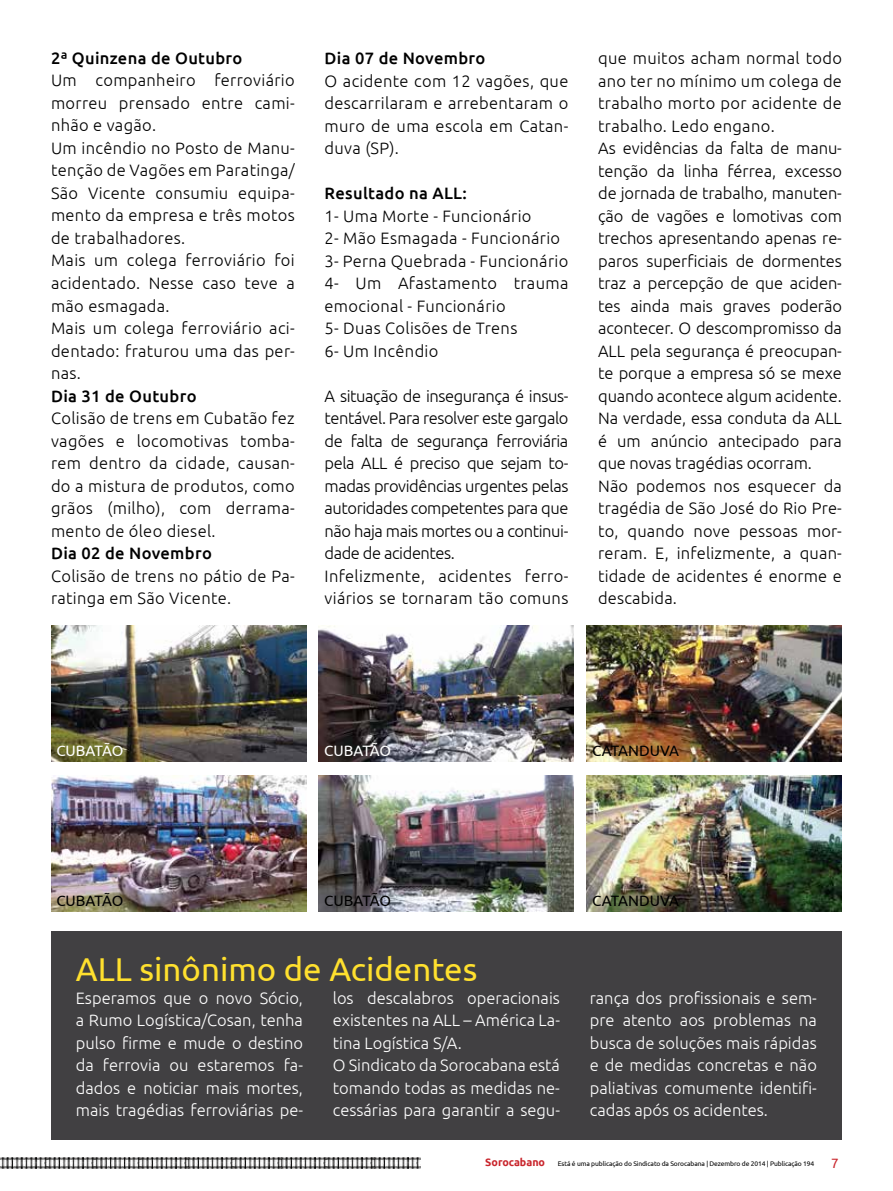
<style>
.page{position:relative;width:893px;height:1191px;background:#fff}
.page>*{position:absolute;margin:0;border:0;box-sizing:border-box;transform-origin:0 0}
.t1{font:33px "Ubuntu";color:#ffe02e}
.t2{font:300 16.5px/22.5px "Ubuntu";letter-spacing:.01em;color:#000}
.t3{font:300 16.5px/22.5px "Ubuntu";color:#fff;text-align:justify}
.t4{font:300 16.5px/22.5px "Ubuntu";letter-spacing:-.025em;color:#000}
.t5{font:500 16.5px "Ubuntu";letter-spacing:.02em;color:#000}
.t6{font:15px "Ubuntu";color:#000}
.t7{font:15px "Ubuntu";letter-spacing:-.02em;color:#fff}
.t8{font:6.75px "Ubuntu";letter-spacing:-.015em;color:#000}
.s1{font-weight:700;font-size:10.65px;color:#c9252c}
.s2{font-size:13.5px;color:#c9252c}
</style>
<div class="page">
<img style="left:0;top:1157px;width:47px;height:12px">
<img style="left:374px;top:1157px;width:47px;height:12px">
<img style="left:188px;top:1157px;width:45px;height:12px">
<img style="left:95px;top:1157px;width:45px;height:12px">
<img style="left:281px;top:1157px;width:45px;height:12px">
<img style="left:47px;top:1157px;width:48px;height:12px">
<img style="left:233px;top:1157px;width:48px;height:12px">
<img style="left:140px;top:1157px;width:48px;height:12px">
<img style="left:326px;top:1157px;width:48px;height:12px">
<img style="left:319px;top:775px;width:255px;height:136px">
<img style="left:587px;top:625px;width:255px;height:136px">
<div style="left:51px;top:931px;width:791px;height:209px;background:#414042"></div>
<img style="left:51px;top:625px;width:255px;height:136px">
<img style="left:319px;top:625px;width:255px;height:136px">
<img style="left:51px;top:775px;width:255px;height:136px">
<img style="left:587px;top:775px;width:255px;height:136px">
<p class="t5" style="left:51px;top:48px;width:193px">2ª Quinzena de Outubro</p>
<p class="t2" style="left:51px;top:69px;width:245px">U m companheiro ferroviário morreu prensado entre cami&shy;nhão e vagão.<br>U m incêndio no Posto de Manu&shy;tenção de Vagões em Paratinga/<br>São Vicente consumiu equipa&shy;mento da empresa e três motos de trabalhadores.<br>Mais um colega ferroviário foi acidentado. Nesse caso teve a mão esmagada.<br>Mais um colega ferroviário aci&shy;dentado: fraturou uma das per&shy;nas.</p>
<p class="t5" style="left:51px;top:385px;width:147px">Dia 31 de Outubro</p>
<p class="t2" style="left:51px;top:406px;width:245px;text-align:justify">Colisão de trens em Cubatão fez vagões e locomotivas tomba&shy;rem dentro da cidade, causan&shy;do a mistura de produtos, como grãos (milho), com derrama&shy;mento de óleo diesel.</p>
<p class="t5" style="left:51px;top:543px;width:162px">Dia 02 de Novembro</p>
<p class="t2" style="left:51px;top:564px;width:245px">Colisão de trens no pátio de Pa&shy;ratinga em São Vicente.</p>
<p class="t5" style="left:325px;top:48px;width:162px">Dia 07 de Novembro</p>
<p class="t2" style="left:325px;top:69px;width:245px;text-align:justify">O acidente com 12 vagões, que descarrilaram e arrebentaram o muro de uma escola em Catan&shy;duva (SP).</p>
<p class="t5" style="left:325px;top:183px;width:144px">Resultado na ALL:</p>
<p class="t2" style="left:325px;top:204px;width:245px">1- U ma Morte - Funcionário<br>2- Mão Esmagada - Funcionário<br>3- Perna Quebrada - Funcionário<br>4- U m Afastamento trauma emocional - Funcionário<br>5- Duas Colisões de Trens<br>6- U m Incêndio</p>
<p class="t4" style="left:325px;top:384px;width:245px">A situação de insegurança é insus&shy;tentável. Para resolver este gargalo de falta de segurança ferroviária pela ALL é preciso que sejam to&shy;madas providências urgentes pelas autoridades competentes para que não haja mais mortes ou a continui&shy;dade de acidentes.<br>Infelizmente, acidentes ferro&shy;viários se tornaram tão comuns</p>
<p class="t2" style="left:598px;top:47px;width:245px">que muitos acham normal todo ano ter no mínimo um colega de trabalho morto por acidente de trabalho. Ledo engano.<br>As evidências da falta de manu&shy;tenção da linha férrea, excesso de jornada de trabalho, manuten&shy;ção de vagões e lomotivas com trechos apresentando apenas re&shy;paros superficiais de dormentes traz a percepção de que aciden&shy;tes ainda mais graves poderão acontecer. O descompromisso da<br>ALL pela segurança é preocupan&shy;te porque a empresa só se mexe quando acontece algum acidente.<br>Na verdade, essa conduta da ALL é um anúncio antecipado para que novas tragédias ocorram.<br>Não podemos nos esquecer da tragédia de São José do Rio Pre&shy;to, quando nove pessoas mor&shy;reram. E, infelizmente, a quan&shy;tidade de acidentes é enorme e descabida.</p>
<p class="t7" style="left:56px;top:741px;width:69px">Cubatão</p>
<p class="t7" style="left:324px;top:741px;width:69px">Cubatão</p>
<p class="t6" style="left:592px;top:741px;width:88px">catanduva</p>
<p class="t6" style="left:56px;top:891px;width:69px">Cubatão</p>
<p class="t6" style="left:324px;top:891px;width:69px">Cubatão</p>
<h1 class="t1" style="left:76px;top:949px;width:403px">ALL sinônimo de Acidentes</h1>
<p class="t6" style="left:592px;top:891px;width:88px">catanduva</p>
<p class="t3" style="left:76px;top:986px;width:229px">Esperamos que o novo Sócio, a Rumo Logística/Cosan, tenha pulso firme e mude o destino da ferrovia ou estaremos fa&shy;dados e noticiar mais mortes, mais tragédias ferroviárias pe-</p>
<p class="t3" style="left:333px;top:986px;width:229px;text-align:left">los descalabros operacionais existentes na ALL – América La&shy;tina Logística S/A.<br>O Sindicato da Sorocabana está tomando todas as medidas ne&shy;cessárias para garantir a segu-</p>
<p class="t3" style="left:590px;top:986px;width:229px">rança dos profissionais e sem&shy;pre atento aos problemas na busca de soluções mais rápidas e de medidas concretas e não paliativas comumente identifi&shy;cadas após os acidentes.</p>
<p class="t8" style="left:485px;top:1159px;width:355px"><span class="s1">Sorocabano</span> Está é uma publicação do Sindicato da Sorocabana | Dezembro de 2014 | Publicação 194 <span class="s2">7</span></p>
</div>
